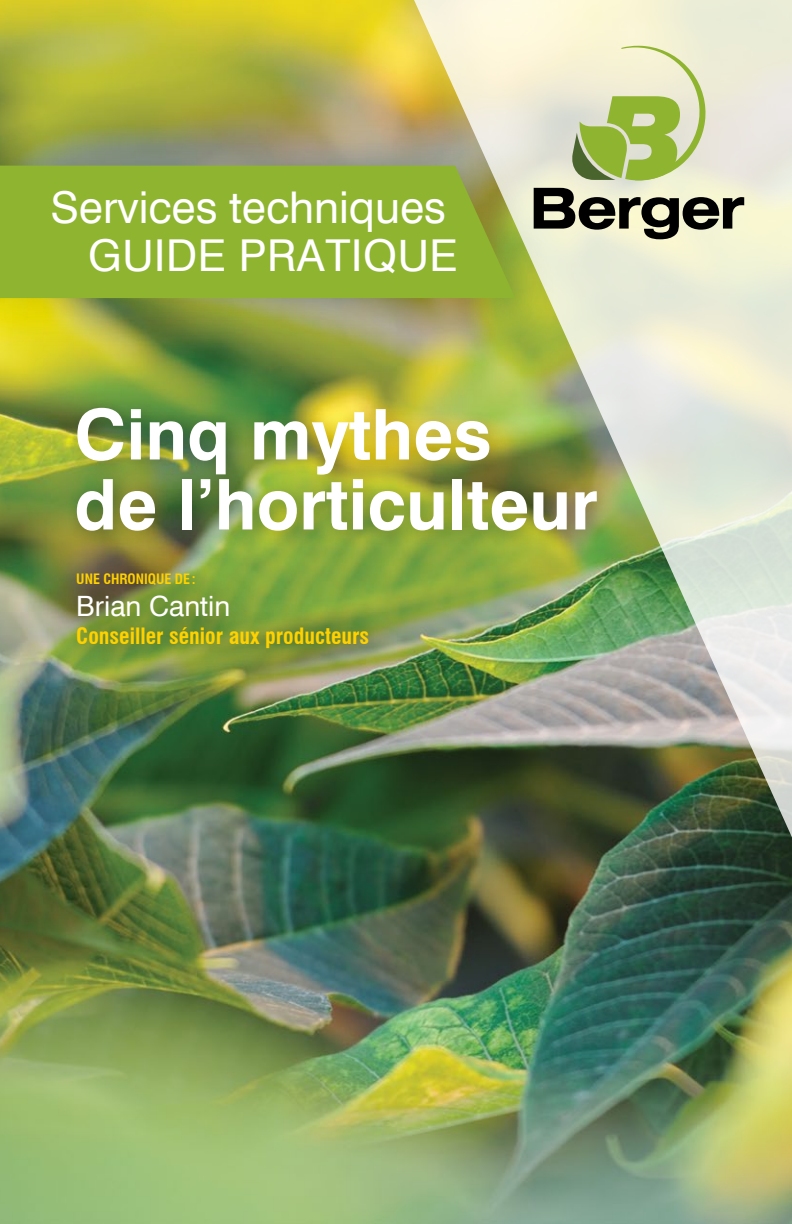
<style>
.page{position:relative;width:792px;height:1224px;background:#fff}
.page>*{position:absolute;margin:0;border:0;box-sizing:border-box;transform-origin:0 0}
.t1{font:700 70px/70px "Swiss 721 BT";color:#fff}
.t2{font:44px/48px "Swiss 721 BT";color:#fff;text-align:right}
.t3{font:28px "Swiss 721 BT";color:#fff}
.t4{font:700 condensed 22px "Swiss 721 BT";color:#ffd100}
.t5{font:700 condensed 14px "Swiss 721 BT";color:#ffd100}
</style>
<div class="page">
<img style="left:0;top:0;width:792px;height:1224px">
<img style="left:406px;top:0;width:386px;height:877px">
<svg style="left:564px;top:188px;width:180px;height:51px;background:#92927e"></svg>
<svg style="left:570px;top:46px;width:137px;height:135px;background:#c6d296"></svg>
<div style="left:65px;top:397px;width:551px;height:153px;background:#000;opacity:.24"></div>
<div style="left:48px;top:544px;width:352px;height:135px;background:#000;opacity:.75"></div>
<div style="left:0;top:120px;width:564px;height:233px;background:#132900;opacity:.25"></div>
<div style="left:0;top:166px;width:515px;height:132px;background:#8fb430"></div>
<p class="t2" style="left:51px;top:183px;width:409px">Services techniques<br>GUIDE PRATIQUE</p>
<h1 class="t1" style="left:74px;top:399px;width:525px">Cinq mythes<br>de l’horticulteur</h1>
<p class="t5" style="left:76px;top:571px;width:121px">UNE CHRONIQUE DE :</p>
<p class="t3" style="left:76px;top:589px;width:155px">Brian Cantin</p>
<p class="t4" style="left:76px;top:623px;width:294px">Conseiller sénior aux producteurs</p>
</div>
